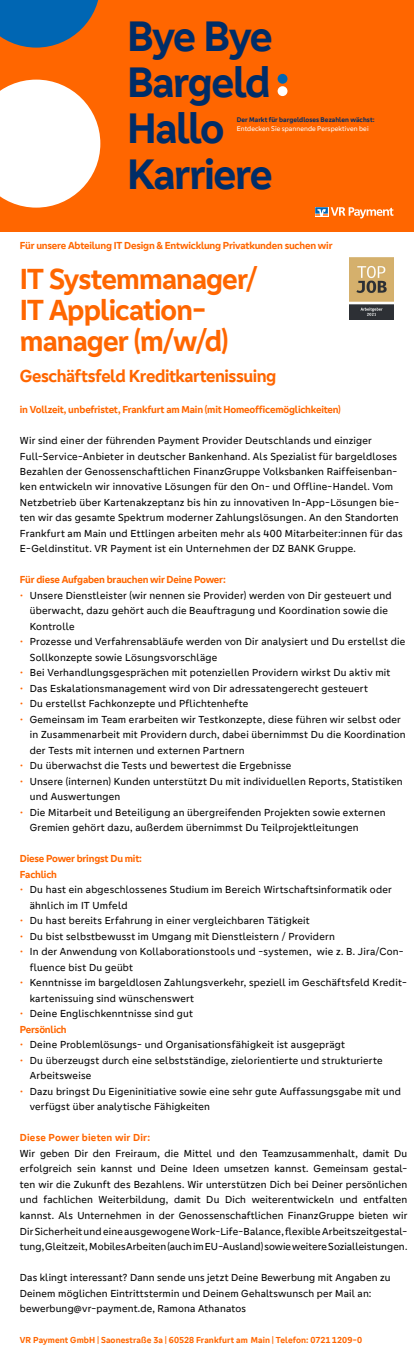
<style>
.page{position:relative;width:418px;height:1353px;background:#fff}
.page>*{position:absolute;margin:0;border:0;box-sizing:border-box;transform-origin:0 0}
.t1{font:700 44px/46px "Genos GFG";letter-spacing:-.03em;color:#002d67}
.t2{font:700 30px/31px "Genos GFG";letter-spacing:-.03em;color:#f60}
.t3{font:700 18px "Genos GFG";letter-spacing:-.025em;color:#f60}
.t4{font:10.5px/15.5px "Genos GFG";letter-spacing:.02em;color:#000}
.t5{font:700 10.5px/15.5px "Genos GFG";letter-spacing:-.02em;color:#f60}
.t6{font:700 10.5px "Genos GFG";letter-spacing:.02em;color:#f60}
.t7{font:700 9px "Genos GFG";letter-spacing:.01em;color:#f60}
.t8{font:700 7px "Genos GFG";letter-spacing:.005em;color:#002d67}
.t9{font:7px "Genos GFG";letter-spacing:.005em;color:#fff}
.s1{color:#f60}
.s2{font-weight:700;color:#f60}
</style>
<div class="page">
<div style="left:0;top:0;width:412px;height:231px;background:#f60"></div>
<svg style="left:0;top:80px;width:100px;height:128px"></svg>
<svg style="left:0;top:0;width:99px;height:48px"></svg>
<svg style="left:315px;top:207px;width:78px;height:11px"></svg>
<div style="left:277px;top:86px;width:10px;height:10px;background:#fff;border-radius:50%"></div>
<div style="left:277px;top:74px;width:10px;height:10px;background:#0066b3;border-radius:50%"></div>
<img style="left:349px;top:257px;width:44px;height:62px">
<h1 class="t1" style="left:127px;top:14px;width:147px">Bye Bye<br>Bargeld<br>Hallo<br>Karriere</h1>
<p class="t8" style="left:236px;top:116px;width:139px">Der Markt für bargeldloses Bezahlen wächst:</p>
<p class="t9" style="left:236px;top:125px;width:133px">Entdecken Sie spannende Perspektiven bei</p>
<p class="t5" style="left:20px;top:238px;width:314px">Für unsere Abteilung IT Design &amp; Entwicklung Privatkunden suchen wir</p>
<h2 class="t2" style="left:20px;top:264px;width:239px">IT Systemmanager/<br>IT Application&shy;manager (m/w/d)</h2>
<h3 class="t3" style="left:20px;top:365px;width:258px">Geschäftsfeld Kreditkartenissuing</h3>
<p class="t5" style="left:20px;top:402px;width:322px">in Vollzeit, unbefristet, Frankfurt am Main (mit Homeofficemöglichkeiten)</p>
<p class="t4" style="left:20px;top:433px;width:384px">Wir sind einer der führenden Payment Provider Deutschlands und einziger Full-Service-Anbieter in deutscher Bankenhand. Als Spezialist für bargeldloses Bezahlen der Genossenschaftlichen FinanzGruppe Volksbanken Raiffeisenban&shy;ken entwickeln wir innovative Lösungen für den On- und Offline-Handel. Vom Netzbetrieb über Kartenakzeptanz bis hin zu innovativen In-App-Lösungen bie&shy;ten wir das gesamte Spektrum moderner Zahlungslösungen. An den Standorten Frankfurt am Main und Ettlingen arbeiten mehr als 400 Mitarbeiter:innen für das E-Geldinstitut. VR Payment ist ein Unternehmen der DZ BANK Gruppe.</p>
<p class="t5" style="left:20px;top:572px;width:207px">Für diese Aufgaben brauchen wir Deine Power:</p>
<p class="t4" style="left:30px;top:588px;width:363px;text-indent:-10px"><span class="s1">•</span> Unsere Dienstleister (wir nennen sie Provider) werden von Dir gesteuert und überwacht, dazu gehört auch die Beauftragung und Koordination sowie die<br>Kontrolle</p>
<p class="t4" style="left:30px;top:634px;width:376px;text-indent:-10px"><span class="s1">•</span> Prozesse und Verfahrensabläufe werden von Dir analysiert und Du erstellst die<br>Sollkonzepte sowie Lösungsvorschläge</p>
<p class="t4" style="left:20px;top:665px;width:372px"><span class="s1">•</span> Bei Verhandlungsgesprächen mit potenziellen Providern wirkst Du aktiv mit</p>
<p class="t4" style="left:20px;top:681px;width:349px"><span class="s1">•</span> Das Eskalationsmanagement wird von Dir adressatengerecht gesteuert</p>
<p class="t4" style="left:20px;top:696px;width:230px"><span class="s1">•</span> Du erstellst Fachkonzepte und Pflichtenhefte</p>
<p class="t4" style="left:30px;top:712px;width:377px;text-indent:-10px"><span class="s1">•</span> Gemeinsam im Team erarbeiten wir Testkonzepte, diese führen wir selbst oder in Zusammenarbeit mit Providern durch, dabei übernimmst Du die Koordination der Tests mit internen und externen Partnern</p>
<p class="t4" style="left:20px;top:758px;width:273px"><span class="s1">•</span> Du überwachst die Tests und bewertest die Ergebnisse</p>
<p class="t4" style="left:30px;top:774px;width:374px;text-indent:-10px"><span class="s1">•</span> Unsere (internen) Kunden unterstützt Du mit individuellen Reports, Statistiken und Auswertungen</p>
<p class="t4" style="left:30px;top:805px;width:357px;text-indent:-10px"><span class="s1">•</span> Die Mitarbeit und Beteiligung an übergreifenden Projekten sowie externen<br>Gremien gehört dazu, außerdem übernimmst Du Teilprojektleitungen</p>
<p class="t5" style="left:20px;top:851px;width:123px">Diese Power bringst Du mit:<br>Fachlich</p>
<p class="t4" style="left:30px;top:882px;width:363px;text-indent:-10px"><span class="s1">•</span> Du hast ein abgeschlossenes Studium im Bereich Wirtschaftsinformatik oder ähnlich im IT Umfeld</p>
<p class="t4" style="left:20px;top:913px;width:291px"><span class="s1">•</span> Du hast bereits Erfahrung in einer vergleichbaren Tätigkeit</p>
<p class="t4" style="left:20px;top:929px;width:316px"><span class="s1">•</span> Du bist selbstbewusst im Umgang mit Dienstleistern / Providern</p>
<p class="t4" style="left:30px;top:944px;width:375px;text-indent:-10px"><span class="s1">•</span> In der Anwendung von Kollaborationstools und -systemen, wie z. B. Jira/Con&shy;fluence bist Du geübt</p>
<p class="t4" style="left:30px;top:975px;width:378px;text-indent:-10px"><span class="s1">•</span> Kenntnisse im bargeldlosen Zahlungsverkehr, speziell im Geschäftsfeld Kredit&shy;kartenissuing sind wünschenswert</p>
<p class="t4" style="left:20px;top:1006px;width:174px"><span class="s1">•</span> Deine Englischkenntnisse sind gut<br><span class="s2">Persönlich</span></p>
<p class="t4" style="left:20px;top:1037px;width:326px"><span class="s1">•</span> Deine Problemlösungs- und Organisationsfähigkeit ist ausgeprägt</p>
<p class="t4" style="left:30px;top:1053px;width:354px;text-indent:-10px"><span class="s1">•</span> Du überzeugst durch eine selbstständige, zielorientierte und strukturierte<br>Arbeitsweise</p>
<p class="t4" style="left:30px;top:1084px;width:372px;text-indent:-10px"><span class="s1">•</span> Dazu bringst Du Eigeninitiative sowie eine sehr gute Auffassungsgabe mit und verfügst über analytische Fähigkeiten</p>
<p class="t6" style="left:20px;top:1132px;width:132px">Diese Power bieten wir Dir:</p>
<p class="t4" style="left:20px;top:1146px;width:388px;text-align:justify">Wir geben Dir den Freiraum, die Mittel und den Teamzusammenhalt, damit Du erfolgreich sein kannst und Deine Ideen umsetzen kannst. Gemeinsam gestal&shy;ten wir die Zukunft des Bezahlens. Wir unterstützen Dich bei Deiner persönlichen und fachlichen Weiterbildung, damit Du Dich weiterentwickeln und entfalten kannst. Als Unternehmen in der Genossenschaftlichen FinanzGruppe bieten wir Dir Sicherheit und eine ausgewogene Work-Life-Balance, flexible Arbeitszeitgestal&shy;tung, Gleitzeit, Mobiles Arbeiten (auch im EU-Ausland) sowie weitere Sozialleistungen.</p>
<p class="t4" style="left:20px;top:1270px;width:372px">Das klingt interessant? Dann sende uns jetzt Deine Bewerbung mit Angaben zu<br>Deinem möglichen Eintrittstermin und Deinem Gehaltswunsch per Mail an: bewerbung@vr-payment.de, Ramona Athanatos</p>
<p class="t7" style="left:20px;top:1335px;width:343px">VR Payment GmbH | Saonestraße 3a | 60528 Frankfurt am Main | Telefon: 0721 1209-0</p>
</div>
